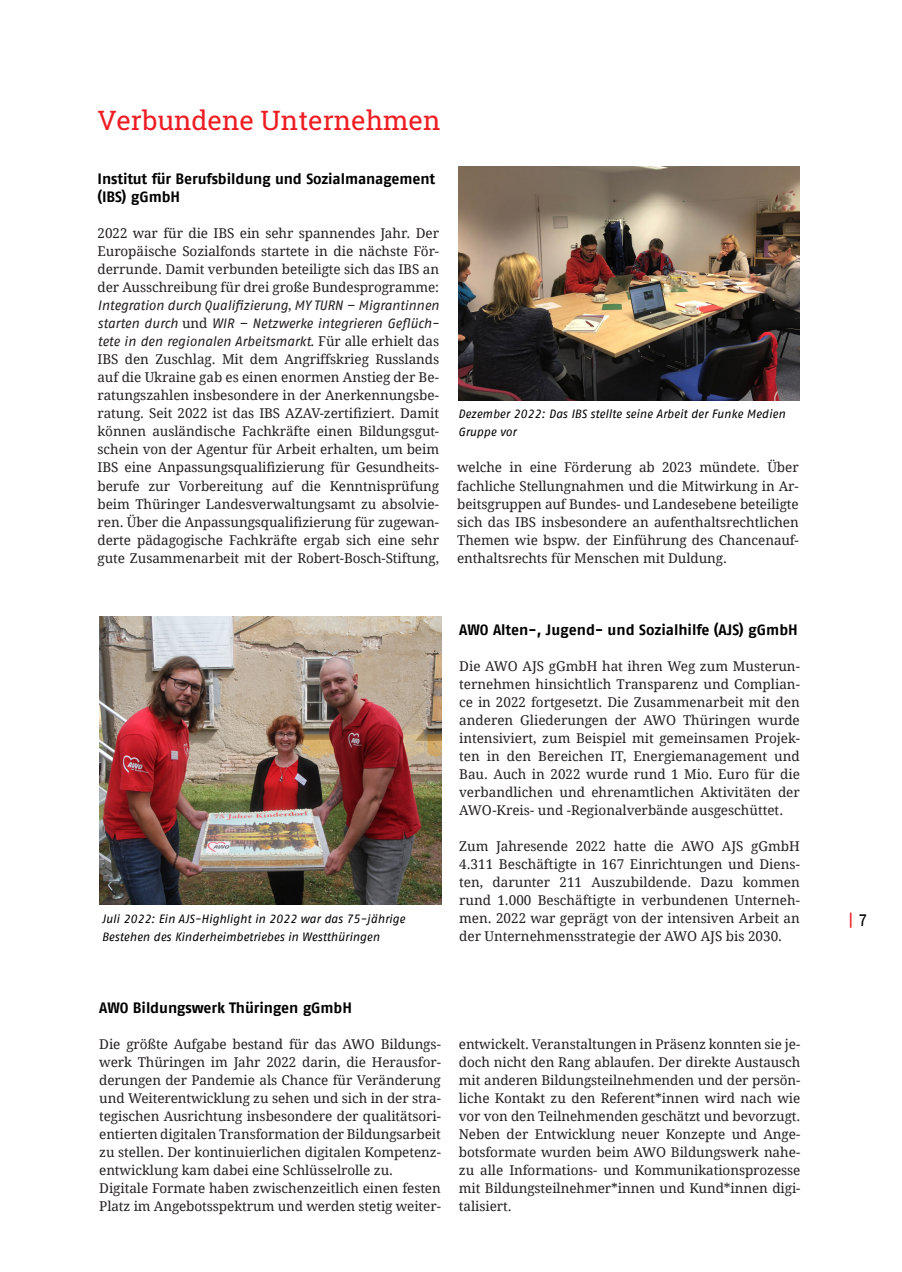
<style>
.page{position:relative;width:902px;height:1272px;background:#fff}
.page>*{position:absolute;margin:0;border:0;box-sizing:border-box;transform-origin:0 0}
.t1{font:27px "Roboto Slab";color:#ee1d23}
.t2{font:16.5px "AWO Fago Office";color:#ee1d23}
.Bildunterschrift{font:700 15px/18px "AWO Fago Office";letter-spacing:-.005em;color:#000}
.t3{font:13.5px/18px "Droid Serif";letter-spacing:-.005em;color:#231f20;text-align:justify}
.Bildunterschrift-2{font:italic 12px/18px "AWO Fago Office";letter-spacing:-.005em;color:#000}
.s1{font-family:"AWO Fago Office";font-style:italic}
.s2{color:#000}
</style>
<div class="page">
<img style="left:99px;top:616px;width:342px;height:288px">
<img style="left:458px;top:166px;width:341px;height:234px">
<p class="t1" style="left:98px;top:102px;width:344px">Verbundene Unternehmen</p>
<p class="Bildunterschrift" style="left:98px;top:170px;width:339px">Institut für Berufsbildung und Sozialmanagement (IBS) gGmbH</p>
<p class="t3" style="left:98px;top:225px;width:343px">2022 war für die IBS ein sehr spannendes Jahr. Der Europäische Sozialfonds startete in die nächste För&shy;derrunde. Damit verbunden beteiligte sich das IBS an der Ausschreibung für drei große Bundesprogramme:<br><span class="s1">Integration durch Qualifizierung</span>, <span class="s1">MY TURN – Migrantinnen starten durch</span> und <span class="s1">WIR – Netzwerke integrieren Geflüch&shy;tete in den regionalen Arbeitsmarkt</span>. Für alle erhielt das IBS den Zuschlag. Mit dem Angriffskrieg Russlands auf die Ukraine gab es einen enormen Anstieg der Be&shy;ratungszahlen insbesondere in der Anerkennungsbe&shy;ratung. Seit 2022 ist das IBS AZAV-zertifiziert. Damit können ausländische Fachkräfte einen Bildungsgut&shy;schein von der Agentur für Arbeit erhalten, um beim IBS eine Anpassungsqualifizierung für Gesundheits&shy;berufe zur Vorbereitung auf die Kenntnisprüfung beim Thüringer Landesverwaltungsamt zu absolvie&shy;ren. Über die Anpassungsqualifizierung für zugewan&shy;derte pädagogische Fachkräfte ergab sich eine sehr gute Zusammenarbeit mit der Robert-Bosch-Stiftung,</p>
<p class="Bildunterschrift-2" style="left:458px;top:405px;width:328px">Dezember 2022: Das IBS stellte seine Arbeit der Funke Medien<br>Gruppe vor</p>
<p class="t3" style="left:457px;top:459px;width:343px">welche in eine Förderung ab 2023 mündete. Über fachliche Stellungnahmen und die Mitwirkung in Ar&shy;beitsgruppen auf Bundes- und Landesebene beteiligte sich das IBS insbesondere an aufenthaltsrechtlichen Themen wie bspw. der Einführung des Chancenauf&shy;enthaltsrechts für Menschen mit Duldung.</p>
<p class="Bildunterschrift-2" style="left:102px;top:909px;width:305px">Juli 2022: Ein AJS-Highlight in 2022 war das 75-jährige<br>Bestehen des Kinderheimbetriebes in Westthüringen</p>
<p class="Bildunterschrift" style="left:459px;top:620px;width:340px">AWO Alten-, Jugend- und Sozialhilfe (AJS) gGmbH</p>
<p class="t3" style="left:459px;top:657px;width:342px">Die AWO AJS gGmbH hat ihren Weg zum Musterun&shy;ternehmen hinsichtlich Transparenz und Complian&shy;ce in 2022 fortgesetzt. Die Zusammenarbeit mit den anderen Gliederungen der AWO Thüringen wurde intensiviert, zum Beispiel mit gemeinsamen Projek&shy;ten in den Bereichen IT, Energiemanagement und Bau. Auch in 2022 wurde rund 1 Mio. Euro für die verbandlichen und ehrenamtlichen Aktivitäten der AWO-Kreis- und -Regionalverbände ausgeschüttet.</p>
<p class="t3" style="left:459px;top:837px;width:342px">Zum Jahresende 2022 hatte die AWO AJS gGmbH 4.311 Beschäftigte in 167 Einrichtungen und Diens&shy;ten, darunter 211 Auszubildende. Dazu kommen rund 1.000 Beschäftigte in verbundenen Unterneh&shy;men. 2022 war geprägt von der intensiven Arbeit an der Unternehmensstrategie der AWO AJS bis 2030.</p>
<p class="Bildunterschrift" style="left:99px;top:998px;width:254px">AWO Bildungswerk Thüringen gGmbH</p>
<p class="t3" style="left:99px;top:1035px;width:343px">Die größte Aufgabe bestand für das AWO Bildungs&shy;werk Thüringen im Jahr 2022 darin, die Herausfor&shy;derungen der Pandemie als Chance für Veränderung und Weiterentwicklung zu sehen und sich in der stra&shy;tegischen Ausrichtung insbesondere der qualitätsori&shy;entierten digitalen Transformation der Bildungsarbeit zu stellen. Der kontinuierlichen digitalen Kompetenz&shy;entwicklung kam dabei eine Schlüsselrolle zu.</p>
<p class="t3" style="left:99px;top:1179px;width:343px">Digitale Formate haben zwischenzeitlich einen festen<br>Platz im Angebotsspektrum und werden stetig weiter-</p>
<p class="t3" style="left:459px;top:1035px;width:343px">entwickelt. Veranstaltungen in Präsenz konnten sie je&shy;doch nicht den Rang ablaufen. Der direkte Austausch mit anderen Bildungsteilnehmenden und der persön&shy;liche Kontakt zu den Referent*innen wird nach wie vor von den Teilnehmenden geschätzt und bevorzugt.</p>
<p class="t3" style="left:459px;top:1125px;width:343px">Neben der Entwicklung neuer Konzepte und Ange&shy;botsformate wurden beim AWO Bildungswerk nahe&shy;zu alle Informations- und Kommunikationsprozesse mit Bildungsteilnehmer*innen und Kund*innen digi&shy;talisiert.</p>
<p class="t2" style="left:848px;top:911px;width:21px">| <span class="s2">7</span></p>
</div>
